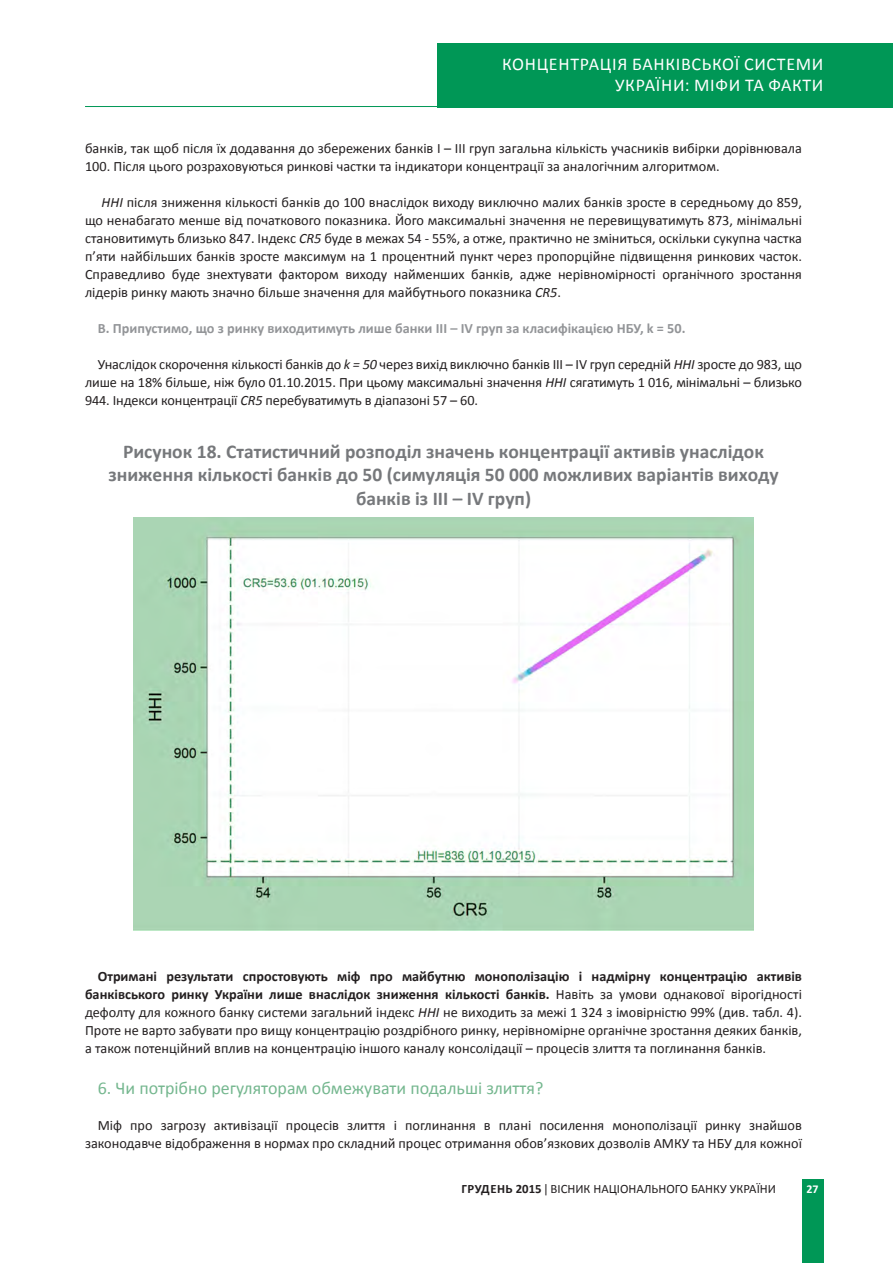
<style>
.page{position:relative;width:893px;height:1263px;background:#fff}
.page>*{position:absolute;margin:0;border:0;box-sizing:border-box;transform-origin:0 0}
.t1{font:700 19.5px/23.4px "Calibri";color:#76787b;text-align:center}
.t2{font:18px/21.6px "Calibri";letter-spacing:.04em;color:#fff;text-align:right}
.t3{font:18px "Calibri";color:#75b78f}
.t4{font:14.25px/18px "Calibri";color:#231f20;text-align:justify}
.t5{font:700 14.25px "Calibri";color:#939598}
.t6{font:12.75px "Calibri";color:#231f20}
.t7{font:700 12px "Calibri";color:#fff}
.s1{font-style:italic}
.s2{font-weight:700}
</style>
<div class="page">
<div style="left:802px;top:1179px;width:21px;height:84px;background:#009756"></div>
<hr style="left:85px;top:106px;width:808px;height:1px;background:#009756">
<div style="left:438px;top:43px;width:455px;height:65px;background:#009756"></div>
<img style="left:134px;top:518px;width:619px;height:412px">
<p class="t2" style="left:502px;top:53px;width:323px">КОНЦЕНТРАЦІЯ БАНКІВСЬКОЇ СИСТЕМИ<br>УКРАЇНИ: МІФИ ТА ФАКТИ</p>
<p class="t4" style="left:85px;top:139px;width:718px">банків, так щоб після їх додавання до збережених банків I – III груп загальна кількість учасників вибірки дорівнювала<br>100. Після цього розраховуються ринкові частки та індикатори концентрації за аналогічним алгоритмом.</p>
<p class="t4" style="left:85px;top:193px;width:718px;text-indent:17px"><span class="s1">HHI</span> після зниження кількості банків до 100 внаслідок виходу виключно малих банків зросте в середньому до 859, що ненабагато менше від початкового показника. Його максимальні значення не перевищуватимуть 873, мінімальні становитимуть близько 847. Індекс <span class="s1">CR5</span> буде в межах 54 - 55%, а отже, практично не зміниться, оскільки сукупна частка п’яти найбільших банків зросте максимум на 1 процентний пункт через пропорційне підвищення ринкових часток.<br>Справедливо буде знехтувати фактором виходу найменших банків, адже нерівномірності органічного зростання лідерів ринку мають значно більше значення для майбутнього показника <span class="s1">CR5</span>.</p>
<p class="t5" style="left:98px;top:319px;width:589px">В. Припустимо, що з ринку виходитимуть лише банки III – IV груп за класифікацією НБУ, k = 50.</p>
<p class="t4" style="left:85px;top:355px;width:718px;text-indent:13px">Унаслідок скорочення кількості банків до <span class="s1">k = 50</span> через вихід виключно банків III – IV груп середній <span class="s1">HHI</span> зросте до 983, що лише на 18% більше, ніж було 01.10.2015. При цьому максимальні значення <span class="s1">HHI</span> сягатимуть 1 016, мінімальні – близько 944. Індекси концентрації <span class="s1">CR5</span> перебуватимуть в діапазоні 57 – 60.</p>
<p class="t1" style="left:108px;top:440px;width:672px">Рисунок 18. Статистичний розподіл значень концентрації активів унаслідок зниження кількості банків до 50 (симуляція 50 000 можливих варіантів виходу банків із III – IV груп)</p>
<p class="t4" style="left:85px;top:967px;width:718px;text-indent:13px"><span class="s2">Отримані результати спростовують міф про майбутню монополізацію і надмірну концентрацію активів банківського ринку України лише внаслідок зниження кількості банків.</span> Навіть за умови однакової вірогідності дефолту для кожного банку системи загальний індекс <span class="s1">HHI</span> не виходить за межі 1 324 з імовірністю 99% (див. табл. 4).<br>Проте не варто забувати про вищу концентрацію роздрібного ринку, нерівномірне органічне зростання деяких банків, а також потенційний вплив на концентрацію іншого каналу консолідації – процесів злиття та поглинання банків.</p>
<p class="t3" style="left:98px;top:1076px;width:447px">6. Чи потрібно регуляторам обмежувати подальші злиття?</p>
<p class="t4" style="left:85px;top:1116px;width:718px;text-align:right">Міф про загрозу активізації процесів злиття і поглинання в плані посилення монополізації ринку знайшов законодавче відображення в нормах про складний процес отримання обов’язкових дозволів АМКУ та НБУ для кожної</p>
<p class="t6" style="left:461px;top:1180px;width:316px"><span class="s2">ГРУДЕНЬ 2015</span> ВІСНИК НАЦІОНАЛЬНОГО БАНКУ УКРАЇНИ</p>
<p class="t7" style="left:806px;top:1181px;width:14px">27</p>
</div>
